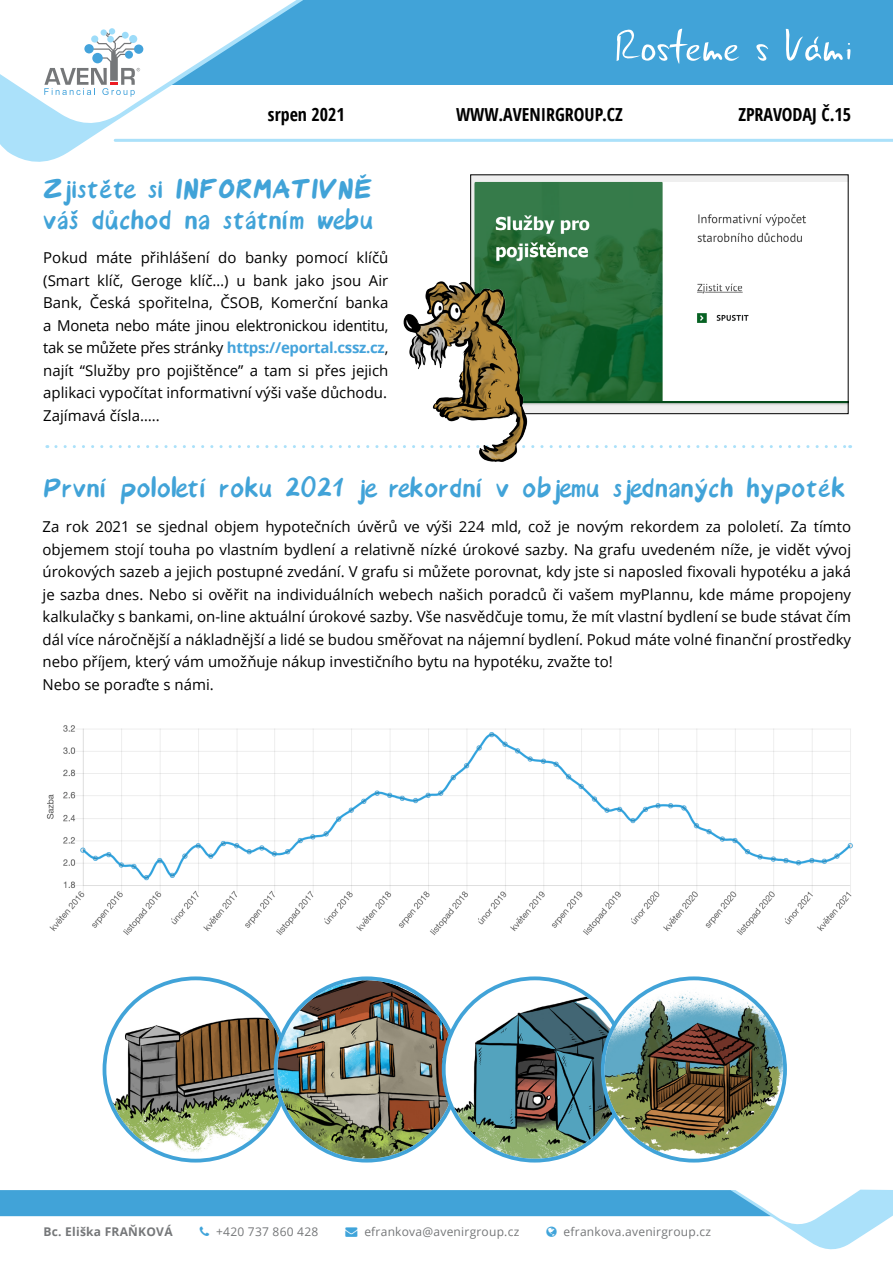
<style>
.page{position:relative;width:893px;height:1263px;background:#fff}
.page>*{position:absolute;margin:0;border:0;box-sizing:border-box;transform-origin:0 0}
.t1{font:36px/31.5px "Avenir Font";color:#41a3d8}
.t2{font:700 condensed 18px "Open Sans";color:#000}
.t3{font:15px/22.5px "Open Sans";color:#000;text-align:justify}
.t4{font:12px "Open Sans";letter-spacing:.02em;color:#757779}
.t5{font:700 12px "Open Sans";letter-spacing:.02em;color:#757779}
.s1{font-weight:700;color:#44a3db}
.s2{color:#40a4da}
</style>
<div class="page">
<div style="left:22px;top:0;width:871px;height:85px;background:#41a3d8"></div>
<svg style="left:0;top:0;width:328px;height:162px"></svg>
<svg style="left:617px;top:29px;width:123px;height:35px"></svg>
<svg style="left:756px;top:44px;width:13px;height:17px"></svg>
<svg style="left:786px;top:29px;width:64px;height:32px"></svg>
<svg style="left:0;top:0;width:302px;height:129px"></svg>
<hr style="left:115px;top:139px;width:778px;height:3px;background:#abe1fa">
<svg style="left:56px;top:445px;width:795px;height:3px"></svg>
<img style="left:472px;top:176px;width:375px;height:236px">
<div style="left:470px;top:174px;width:379px;height:240px;border:1px solid #000"></div>
<img style="left:395px;top:277px;width:140px;height:185px">
<img style="left:46px;top:725px;width:807px;height:211px">
<img style="left:106px;top:980px;width:179px;height:179px;border-radius:89px">
<img style="left:277px;top:980px;width:179px;height:179px;border-radius:89px">
<img style="left:446px;top:980px;width:178px;height:179px;border-radius:89px">
<svg style="left:603px;top:978px;width:182px;height:182px"></svg>
<img style="left:605px;top:980px;width:178px;height:179px;border-radius:89px">
<div style="left:601px;top:976px;width:186px;height:186px;border:4px solid #41a3d8;border-radius:50%"></div>
<svg style="left:0;top:1189px;width:893px;height:61px"></svg>
<p class="t2" style="left:268px;top:101px;width:78px">srpen 2021</p>
<p class="t2" style="left:456px;top:101px;width:168px">WWW.AVENIRGROUP.CZ</p>
<p class="t2" style="left:738px;top:101px;width:114px">ZPRAVODAJ Č.15</p>
<h1 class="t1" style="left:43px;top:174px;width:332px">Zjistěte si INFORMATIVNĚ váš důchod na státním webu</h1>
<p class="t3" style="left:43px;top:246px;width:347px">Pokud máte přihlášení do banky pomocí klíčů (Smart klíč, Geroge klíč…) u bank jako jsou Air Bank, Česká spořitelna, ČSOB, Komerční banka a Moneta nebo máte jinou elektronickou identitu, tak se můžete přes stránky <span class="s1">https://eportal.cssz.cz</span>, najít “Služby pro pojištěnce” a tam si přes jejich aplikaci vypočítat informativní výši vaše důchodu.<br>Zajímavá čísla…..</p>
<h1 class="t1" style="left:43px;top:473px;width:804px">První pololetí roku 2021 je rekordní v objemu sjednaných hypoték</h1>
<p class="t3" style="left:43px;top:515px;width:810px;text-align:left">Za rok 2021 se sjednal objem hypotečních úvěrů ve výši 224 mld, což je novým rekordem za pololetí. Za tímto objemem stojí touha po vlastním bydlení a relativně nízké úrokové sazby. Na grafu uvedeném níže, je vidět vývoj úrokových sazeb a jejich postupné zvedání. V grafu si můžete porovnat, kdy jste si naposled fixovali hypotéku a jaká je sazba dnes. Nebo si ověřit na individuálních webech našich poradců či vašem myPlannu, kde máme propojeny kalkulačky s bankami, on-line aktuální úrokové sazby. Vše nasvědčuje tomu, že mít vlastní bydlení se bude stávat čím dál více náročnější a nákladnější a lidé se budou směřovat na nájemní bydlení. Pokud máte volné finanční prostředky nebo příjem, který vám umožňuje nákup investičního bytu na hypotéku, zvažte to!<br>Nebo se poraďte s námi.</p>
<p class="t5" style="left:44px;top:1223px;width:131px">Bc. Eliška FRAŇKOVÁ</p>
<p class="t4" style="left:216px;top:1223px;width:104px">+420 737 860 428</p>
<p class="t4" style="left:345px;top:1223px;width:175px"><span class="s2">→</span> efrankova@avenirgroup.cz</p>
<p class="t4" style="left:564px;top:1223px;width:149px">efrankova.avenirgroup.cz</p>
</div>
